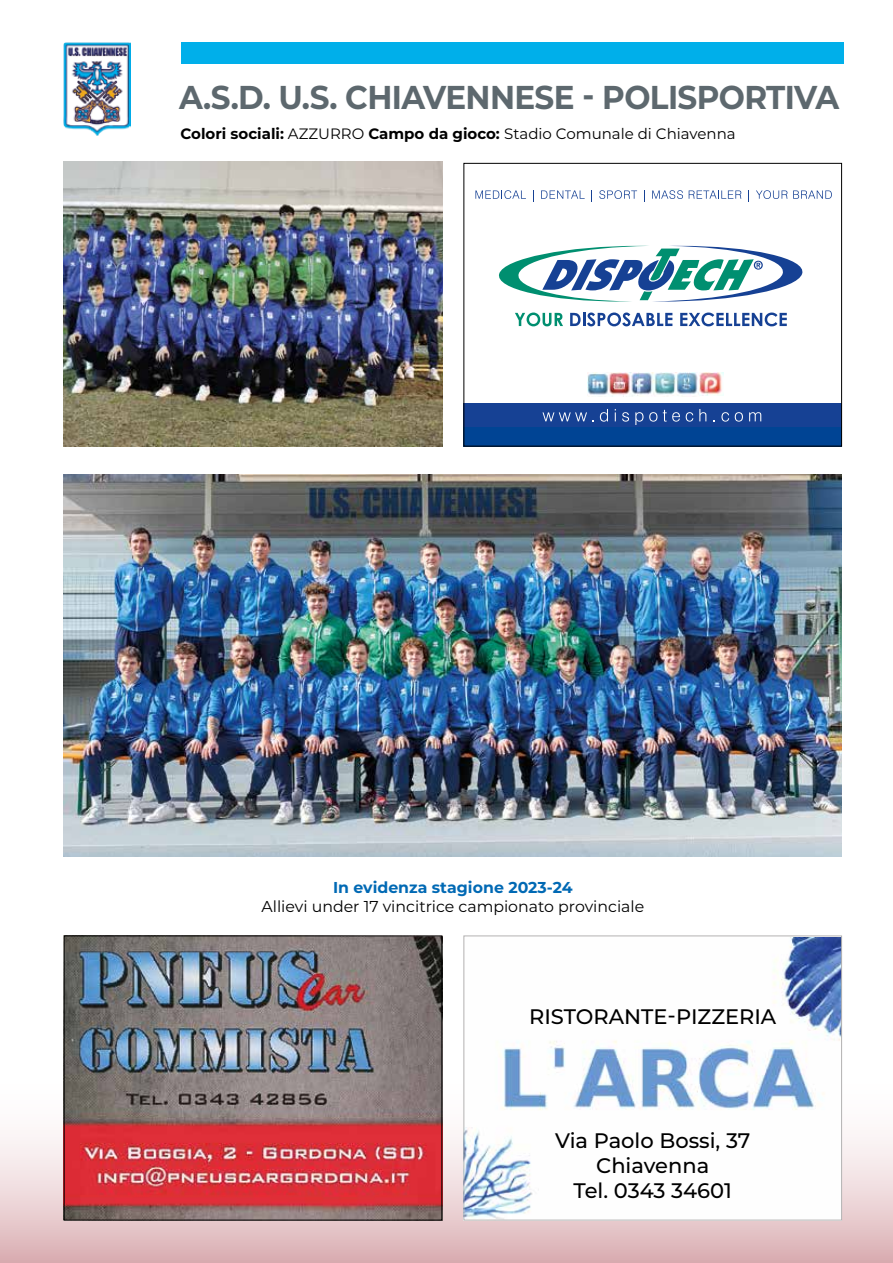
<style>
.page{position:relative;width:893px;height:1263px;background:#fff}
.page>*{position:absolute;margin:0;border:0;box-sizing:border-box;transform-origin:0 0}
.t1{font:700 33px "Montserrat";letter-spacing:-.02em;color:#5d686e;scale:.94 1}
.t2{font:500 21px/25.2px "Montserrat";color:#000;text-align:center}
.t3{font:15.75px "Montserrat";color:#000}
.t4{font:700 15.75px "Montserrat";color:#0069b4}
.t5{font:15px "Montserrat";color:#000}
.s1{font-weight:700}
</style>
<div class="page">
<div style="left:0;top:1063px;width:893px;height:200px;background:linear-gradient(to bottom,#fff,#dfb8bc)"></div>
<img style="left:64px;top:162px;width:378px;height:284px">
<img style="left:64px;top:43px;width:67px;height:92px">
<img style="left:64px;top:474px;width:778px;height:383px">
<img style="left:66px;top:937px;width:374px;height:281px">
<div style="left:64px;top:935px;width:378px;height:285px;border:1px solid #000"></div>
<img style="left:465px;top:937px;width:375px;height:281px">
<div style="left:463px;top:935px;width:379px;height:285px;border:1px solid #b3b2b2"></div>
<div style="left:463px;top:425px;width:379px;height:21px;background:#004494"></div>
<div style="left:463px;top:403px;width:379px;height:24px;background:#164194"></div>
<svg style="left:542px;top:412px;width:51px;height:9px"></svg>
<svg style="left:600px;top:409px;width:8px;height:13px"></svg>
<svg style="left:622px;top:412px;width:7px;height:10px"></svg>
<svg style="left:635px;top:412px;width:8px;height:13px"></svg>
<svg style="left:649px;top:412px;width:8px;height:10px"></svg>
<svg style="left:663px;top:410px;width:17px;height:12px"></svg>
<svg style="left:686px;top:412px;width:7px;height:10px"></svg>
<svg style="left:699px;top:409px;width:7px;height:12px"></svg>
<svg style="left:721px;top:412px;width:8px;height:10px"></svg>
<svg style="left:735px;top:412px;width:8px;height:10px"></svg>
<svg style="left:749px;top:412px;width:12px;height:9px"></svg>
<svg style="left:475px;top:190px;width:51px;height:9px"></svg>
<svg style="left:541px;top:190px;width:44px;height:9px"></svg>
<svg style="left:599px;top:190px;width:38px;height:9px"></svg>
<svg style="left:652px;top:190px;width:31px;height:9px"></svg>
<svg style="left:689px;top:190px;width:52px;height:9px"></svg>
<svg style="left:756px;top:190px;width:31px;height:9px"></svg>
<svg style="left:793px;top:190px;width:39px;height:9px"></svg>
<svg style="left:499px;top:246px;width:304px;height:56px"></svg>
<svg style="left:515px;top:312px;width:48px;height:14px"></svg>
<svg style="left:570px;top:312px;width:102px;height:14px"></svg>
<svg style="left:680px;top:312px;width:107px;height:14px"></svg>
<img style="left:587px;top:372px;width:136px;height:24px">
<div style="left:463px;top:163px;width:379px;height:283px;border:1px solid #000"></div>
<div style="left:181px;top:43px;width:662px;height:21px;background:#00afea"></div>
<h1 class="t1" style="left:179px;top:74px;width:704px">A.S.D. U.S. CHIAVENNESE - POLISPORTIVA</h1>
<p class="t5" style="left:181px;top:124px;width:557px"><span class="s1">Colori sociali:</span> AZZURRO <span class="s1">Campo da gioco:</span> Stadio Comunale di Chiavenna</p>
<p class="t4" style="left:333px;top:876px;width:241px">In evidenza stagione 2023-24</p>
<p class="t3" style="left:261px;top:896px;width:384px">Allievi under 17 vincitrice campionato provinciale</p>
<h2 class="t2" style="left:529px;top:1003px;width:249px">RISTORANTE-PIZZERIA</h2>
<h2 class="t2" style="left:555px;top:1127px;width:197px">Via Paolo Bossi, 37<br>Chiavenna<br>Tel. 0343 34601</h2>
</div>
